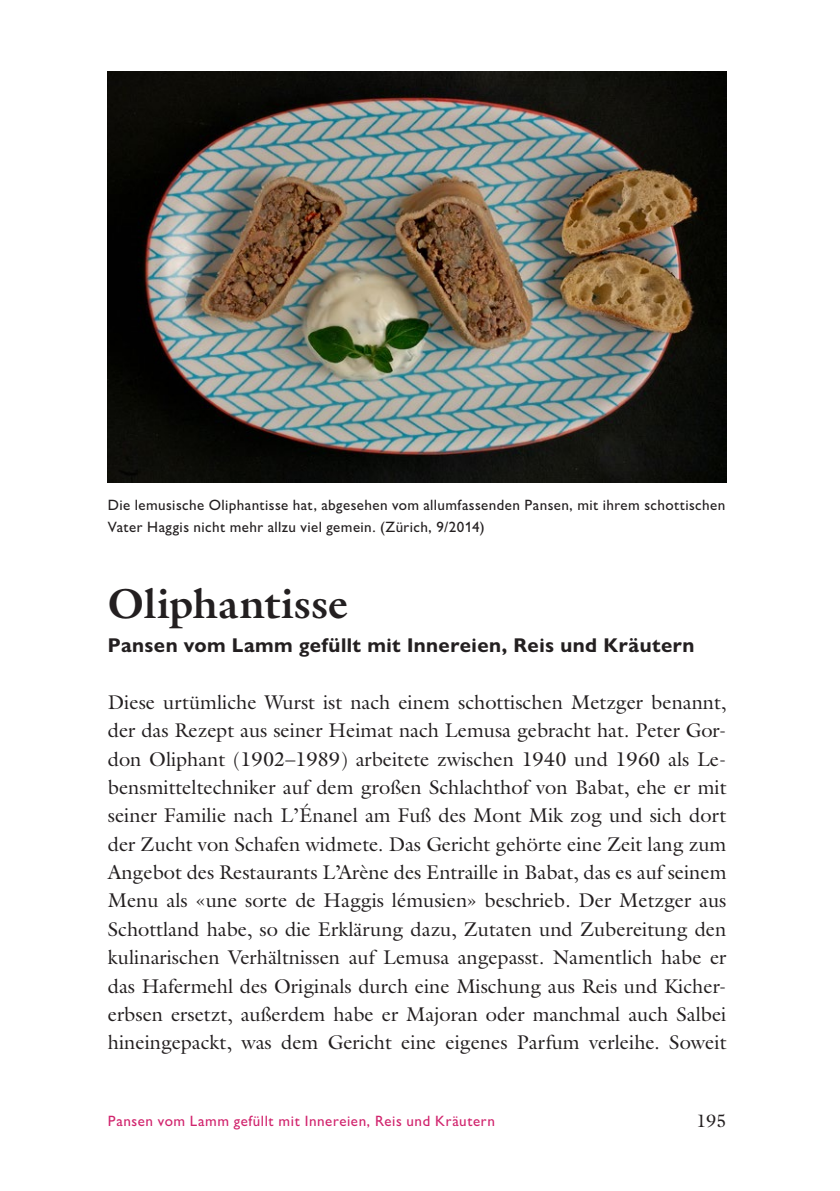
<style>
.page{position:relative;width:840px;height:1191px;background:#fff}
.page>*{position:absolute;margin:0;border:0;box-sizing:border-box;transform-origin:0 0}
.Titel{font:700 42px "Galliard Pro";letter-spacing:.01em;color:#231f20}
.Lauftext_stumpf{font:20px/28.4px "Galliard Pro";color:#231f20;text-align:justify}
.Unterzeile{font:700 20px "Gill Sans Nova";letter-spacing:.025em;color:#231f20}
.t1{font:18px "Galliard Pro";color:#231f20}
.Bildlegende{font:500 15px/21.2px "Gill Sans Nova";letter-spacing:.025em;color:#231f20}
.t2{font:500 15px "Gill Sans Nova";letter-spacing:.04em;color:#d1246d}
</style>
<div class="page">
<img style="left:108px;top:71px;width:618px;height:411px">
<p class="Bildlegende" style="left:108px;top:494px;width:618px">Die lemusische Oliphantisse hat, abgesehen vom allumfassenden Pansen, mit ihrem schottischen<br>Vater Haggis nicht mehr allzu viel gemein. (Zürich, 9/2014)</p>
<p class="Titel" style="left:108px;top:576px;width:241px">Oliphantisse</p>
<p class="Unterzeile" style="left:108px;top:633px;width:588px">Pansen vom Lamm gefüllt mit Innereien, Reis und Kräutern</p>
<p class="Lauftext_stumpf" style="left:108px;top:687px;width:620px">Diese urtümliche Wurst ist nach einem schottischen Metzger benannt, der das Rezept aus seiner Heimat nach Lemusa gebracht hat. Peter Gor&shy;don Oliphant (1902–1989) arbeitete zwischen 1940 und 1960 als Le&shy;bensmitteltechniker auf dem großen Schlachthof von Babat, ehe er mit seiner Familie nach L’Énanel am Fuß des Mont Mik zog und sich dort der Zucht von Schafen widmete. Das Gericht gehörte eine Zeit lang zum Angebot des Restaurants L’Arène des Entraille in Babat, das es auf seinem Menu als «une sorte de Haggis lémusien» beschrieb. Der Metzger aus Schottland habe, so die Erklärung dazu, Zutaten und Zubereitung den kulinarischen Verhältnissen auf Lemusa angepasst. Namentlich habe er das Hafermehl des Originals durch eine Mischung aus Reis und Kicher&shy;erbsen ersetzt, außerdem habe er Majoran oder manchmal auch Salbei hineingepackt, was dem Gericht eine eigenes Parfum verleihe. Soweit</p>
<p class="t2" style="left:108px;top:1111px;width:388px">Pansen vom Lamm gefüllt mit Innereien, Reis und Kräutern</p>
<p class="t1" style="left:696px;top:1108px;width:31px">195</p>
</div>
